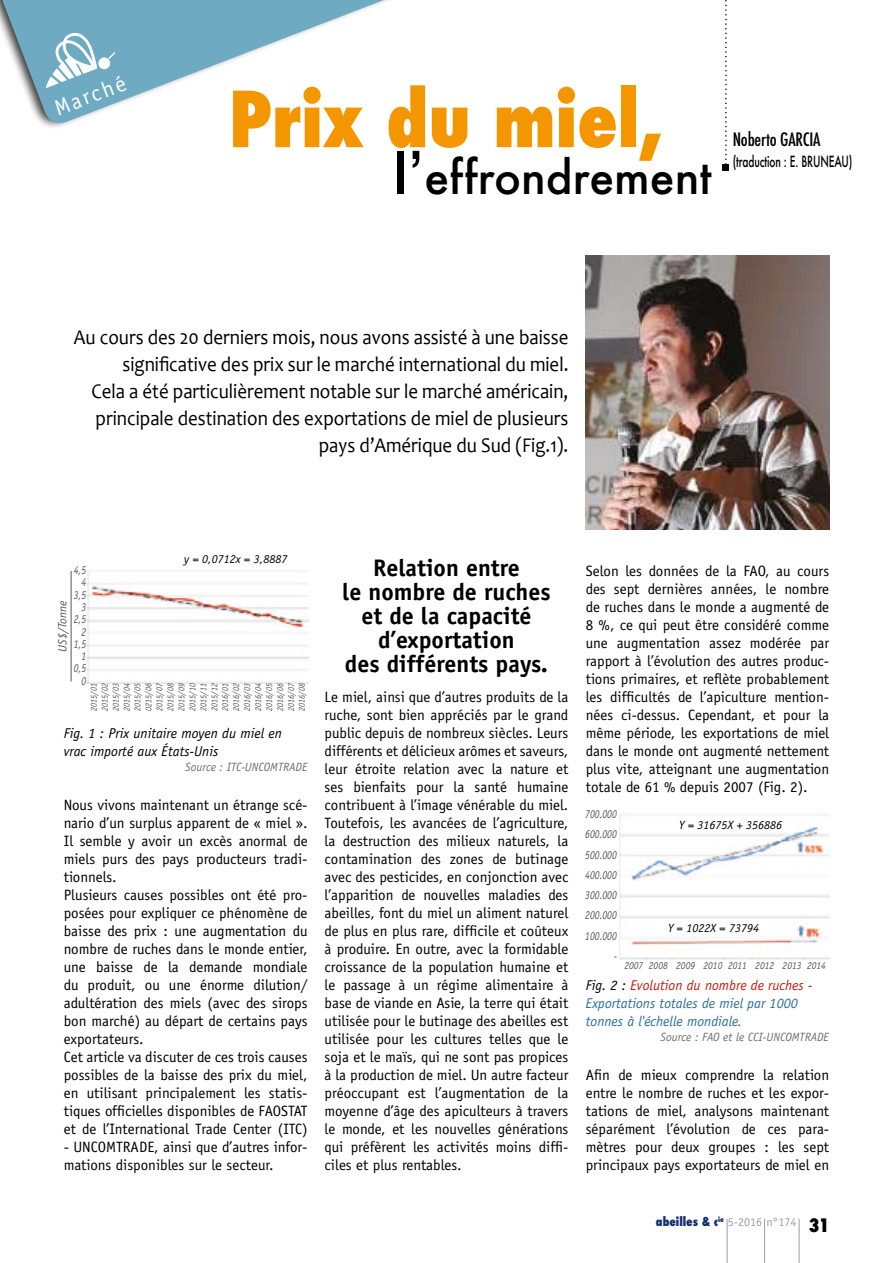
<style>
.page{position:relative;width:893px;height:1263px;background:#fff}
.page>*{position:absolute;margin:0;border:0;box-sizing:border-box;transform-origin:0 0}
.t1{font:800 condensed 75px "Futura";color:#f49600}
.t2{font:500 45px "Futura";color:#000}
.t3{font:700 24px/24px "Officina Sans";color:#000;text-align:center}
.t4{font:22.5px "Officina Sans";color:#fff}
.t5{font:21px/27px "Candara";color:#000;text-align:right;scale:.9 1}
.t6{font:500 condensed 18px "Futura";letter-spacing:-.01em;color:#000}
.t7{font:800 condensed 18px "Futura";color:#000}
.t8{font:15px/18px "Officina Sans";color:#000;text-align:justify}
.t9{font:500 15px "Futura";letter-spacing:-.01em;color:#000;scale:.67 1}
.t10{font:italic 14.25px/18px "Officina Sans";color:#2e6d98}
.t11{font:italic 14.25px/18px "Officina Sans";color:#000}
.t12{font:italic 12px/12.3px "Officina Sans";color:#575756;text-align:right;scale:.8 1}
.t13{font:italic 12px "Officina Sans";color:#706f6f}
.t14{font:italic 12px "Officina Sans";color:#000}
.t15{font:12px "Officina Sans";color:#9d9d9c}
.t16{font:italic 12px "Officina Sans";color:#575756}
.t17{font:italic 10.5px "Officina Sans";color:#575756;scale:.9 1}
.t18{font:italic 9px/10.9px "Officina Sans";color:#575756;text-align:justify;scale:.9 1}
.s1{font-family:"Helvetica Neue";font-size:60px}
.s2{color:#000}
.s3{color:#c21d11}
.s4{font-family:"Futura";font-weight:800;font-stretch:condensed;color:#163072}
</style>
<div class="page">
<svg style="left:723px;top:0;width:6px;height:170px"></svg>
<svg style="left:0;top:0;width:389px;height:128px"></svg>
<svg style="left:46px;top:32px;width:51px;height:56px"></svg>
<div style="left:99px;top:58px;width:11px;height:11px;background:#fff;border-radius:50%"></div>
<div style="left:99px;top:58px;width:11px;height:11px;border:1px solid #fff;border-radius:50%"></div>
<svg style="left:107px;top:51px;width:10px;height:9px"></svg>
<hr style="left:71px;top:571px;width:1px;height:110px;background:#575756">
<img style="left:86px;top:571px;width:222px;height:113px">
<img style="left:619px;top:814px;width:211px;height:145px">
<div style="left:660px;top:923px;width:108px;height:11px;background:#fff"></div>
<img style="left:585px;top:255px;width:244px;height:274px">
<hr style="left:727px;top:1219px;width:1px;height:44px;background:#9d9d9c">
<hr style="left:764px;top:1219px;width:1px;height:44px;background:#9d9d9c">
<hr style="left:799px;top:1219px;width:1px;height:44px;background:#9d9d9c">
<h3 class="t4" style="left:51px;top:96px;width:76px;rotate:-21deg">Marché</h3>
<h1 class="t1" style="left:229px;top:68px;width:434px">Prix du miel,</h1>
<h2 class="t2" style="left:394px;top:146px;width:319px"><span class="s1">l’</span>effrondrement</h2>
<p class="t6" style="left:733px;top:128px;width:89px">Noberto GARCIA</p>
<p class="t9" style="left:733px;top:151px;width:180px">(traduction : E. BRUNEAU)</p>
<p class="t5" style="left:74px;top:324px;width:551px">Au cours des 20 derniers mois, nous avons assisté à une baisse significative des prix sur le marché international du miel.<br>Cela a été particulièrement notable sur le marché américain, principale destination des exportations de miel de plusieurs pays d’Amérique du Sud (Fig.1).</p>
<p class="t14" style="left:184px;top:552px;width:105px">y = 0,0712x = 3,8887</p>
<p class="t12" style="left:74px;top:564px;width:17px">4,5<br>4<br>3,5<br>3<br>2,5<br>2<br>1,5<br>1<br>0,5<br>0</p>
<p class="t16" style="left:55px;top:652px;width:53px;rotate:-90deg">US$/Tonne</p>
<p class="t18" style="left:88px;top:711px;width:33px;rotate:-90deg">2015/01<br>2015/02<br>2015/03<br>2015/04<br>2015/05<br>0215/06<br>2015/07<br>2015/08<br>2015/09<br>2015/10<br>2015/11<br>2015/12<br>2016/01<br>2016/02<br>2016/03<br>2016/04<br>2016/05<br>2016/06<br>2016/07<br>2016/08</p>
<p class="t11" style="left:64px;top:724px;width:220px">Fig. 1 : Prix unitaire moyen du miel en vrac importé aux États-Unis</p>
<p class="t13" style="left:185px;top:760px;width:124px">Source : ITC-UNCOMTRADE</p>
<p class="t8" style="left:64px;top:796px;width:245px;text-align:left">Nous vivons maintenant un étrange scé&shy;nario d’un surplus apparent de « miel ».<br>Il semble y avoir un excès anormal de miels purs des pays producteurs tradi&shy;tionnels.<br>Plusieurs causes possibles ont été pro&shy;posées pour expliquer ce phénomène de baisse des prix : une augmentation du nombre de ruches dans le monde entier, une baisse de la demande mondiale du produit, ou une énorme dilution/ adultération des miels (avec des sirops bon marché) au départ de certains pays exportateurs.<br>Cet article va discuter de ces trois causes possibles de la baisse des prix du miel, en utilisant principalement les statis&shy;tiques officielles disponibles de FAOSTAT et de l’International Trade Center (ITC)</p>
<p class="t8" style="left:64px;top:1138px;width:245px">- UNCOMTRADE, ainsi que d’autres infor&shy;mations disponibles sur le secteur.</p>
<h3 class="t3" style="left:342px;top:556px;width:210px">Relation entre<br>le nombre de ruches et de la capacité d’exportation<br>des différents pays.</h3>
<p class="t8" style="left:325px;top:688px;width:245px">Le miel, ainsi que d’autres produits de la ruche, sont bien appréciés par le grand public depuis de nombreux siècles. Leurs différents et délicieux arômes et saveurs, leur étroite relation avec la nature et ses bienfaits pour la santé humaine contribuent à l’image vénérable du miel.<br>Toutefois, les avancées de l’agriculture, la destruction des milieux naturels, la contamination des zones de butinage avec des pesticides, en conjonction avec l’apparition de nouvelles maladies des abeilles, font du miel un aliment naturel de plus en plus rare, difficile et coûteux à produire. En outre, avec la formidable croissance de la population humaine et le passage à un régime alimentaire à base de viande en Asie, la terre qui était utilisée pour le butinage des abeilles est utilisée pour les cultures telles que le soja et le maïs, qui ne sont pas propices à la production de miel. Un autre facteur préoccupant est l’augmentation de la moyenne d’âge des apiculteurs à travers le monde, et les nouvelles générations qui préfèrent les activités moins diffi&shy;ciles et plus rentables.</p>
<p class="t8" style="left:586px;top:562px;width:245px">Selon les données de la FAO, au cours des sept dernières années, le nombre de ruches dans le monde a augmenté de 8 %, ce qui peut être considéré comme une augmentation assez modérée par rapport à l’évolution des autres produc&shy;tions primaires, et reflète probablement les difficultés de l’apiculture mention&shy;nées ci-dessus. Cependant, et pour la même période, les exportations de miel dans le monde ont augmenté nettement plus vite, atteignant une augmentation totale de 61 % depuis 2007 (Fig. 2).</p>
<p class="t12" style="left:585px;top:804px;width:41px;line-height:20.2px">700.000<br>600.000<br>500.000<br>400.000<br>300.000<br>200.000<br>100.000 -</p>
<p class="t14" style="left:679px;top:818px;width:105px">Y = 31675X + 356886</p>
<p class="t14" style="left:668px;top:921px;width:93px">Y = 1022X = 73794</p>
<p class="t17" style="left:624px;top:959px;width:225px">2007 2008 2009 2010 2011 2012 2013 2014</p>
<p class="t10" style="left:586px;top:976px;width:228px"><span class="s2">Fig. 2 :</span> <span class="s3">Evolution du nombre de ruches -<br></span>Exportations totales de miel par 1000 tonnes à l'échelle mondiale.</p>
<p class="t13" style="left:661px;top:1030px;width:170px">Source : FAO et le CCI-UNCOMTRADE</p>
<p class="t8" style="left:586px;top:1066px;width:245px">Afin de mieux comprendre la relation entre le nombre de ruches et les expor&shy;tations de miel, analysons maintenant séparément l’évolution de ces para&shy;mètres pour deux groupes : les sept principaux pays exportateurs de miel en</p>
<p class="t15" style="left:656px;top:1215px;width:142px"><span class="s4">abeilles &amp; c</span><sup>ie</sup> 5-2016 n°174</p>
<p class="t7" style="left:809px;top:1213px;width:22px">31</p>
</div>
